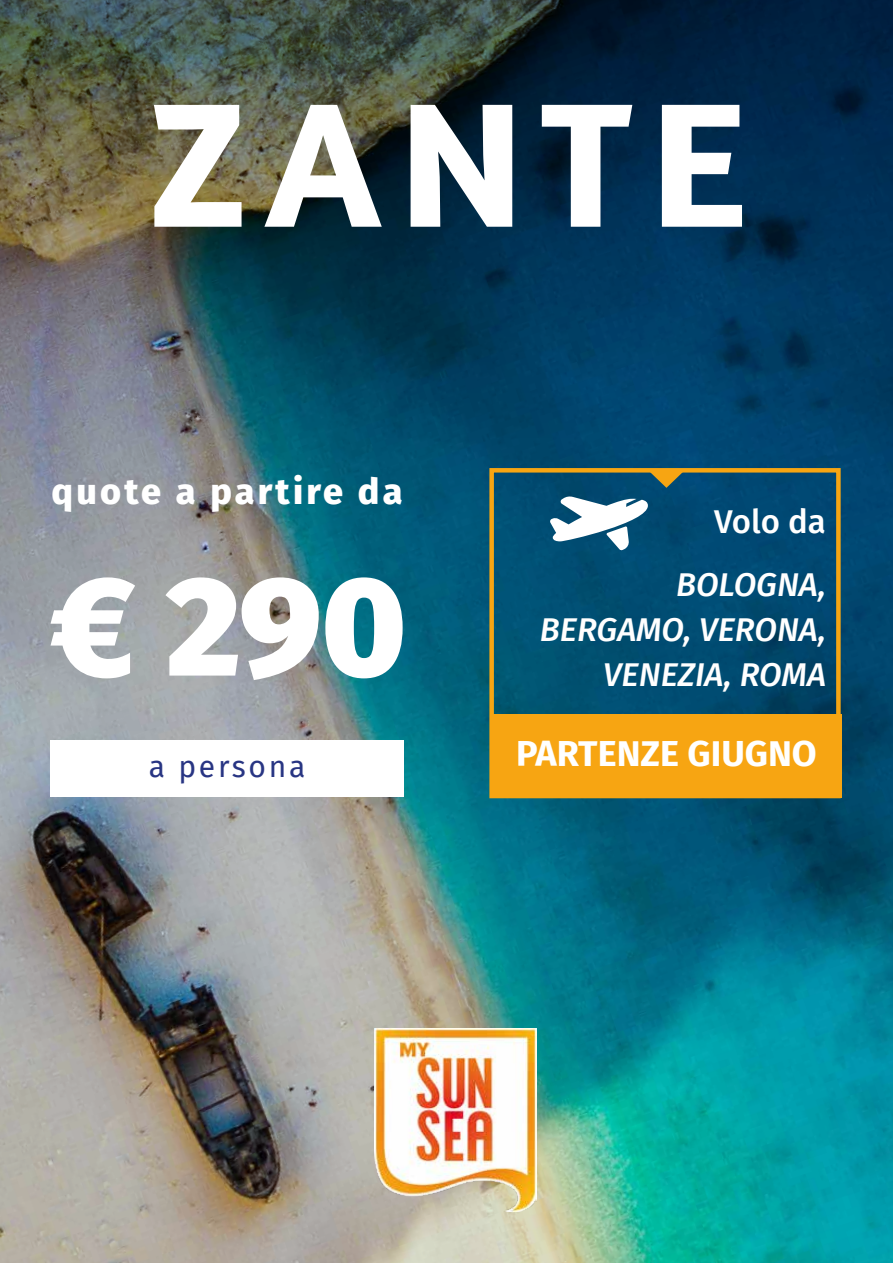
<style>
.page{position:relative;width:893px;height:1263px;background:#fff}
.page>*{position:absolute;margin:0;border:0;box-sizing:border-box;transform-origin:0 0}
.t1{font:700 180px "Amaranth";letter-spacing:.1em;color:#fff}
.t2{font:900 141px "Fira Sans";color:#fff}
.t3{font:800 36px "Fira Sans";letter-spacing:.09em;color:#fff}
.t4{font:700 36px "Fira Sans";color:#fff}
.t5{font:italic 500 33px/45px "Fira Sans";color:#fff;text-align:right}
.t6{font:500 33px "Fira Sans";color:#fff}
.t7{font:30px "Fira Sans";letter-spacing:.09em;color:#283583}
</style>
<div class="page">
<img style="left:0;top:0;width:893px;height:1263px">
<svg style="left:550px;top:496px;width:98px;height:54px"></svg>
<div style="left:51px;top:740px;width:353px;height:57px;background:#fff"></div>
<img style="left:375px;top:1029px;width:161px;height:183px">
<div style="left:490px;top:714px;width:351px;height:84px;background:#f7a512"></div>
<svg style="left:648px;top:473px;width:37px;height:15px"></svg>
<div style="left:489px;top:468px;width:352px;height:330px;border:4px solid #f7a512"></div>
<h1 class="t1" style="left:148px;top:51px;width:599px">ZANTE</h1>
<p class="t3" style="left:52px;top:460px;width:352px">quote a partire da</p>
<h2 class="t2" style="left:51px;top:500px;width:357px">€ 290</h2>
<p class="t7" style="left:149px;top:744px;width:158px">a persona</p>
<p class="t6" style="left:714px;top:495px;width:113px">Volo da</p>
<p class="t5" style="left:540px;top:560px;width:288px">BOLOGNA,<br>BERGAMO, VERONA,<br>VENEZIA, ROMA</p>
<p class="t4" style="left:516px;top:723px;width:302px">PARTENZE GIUGNO</p>
</div>
